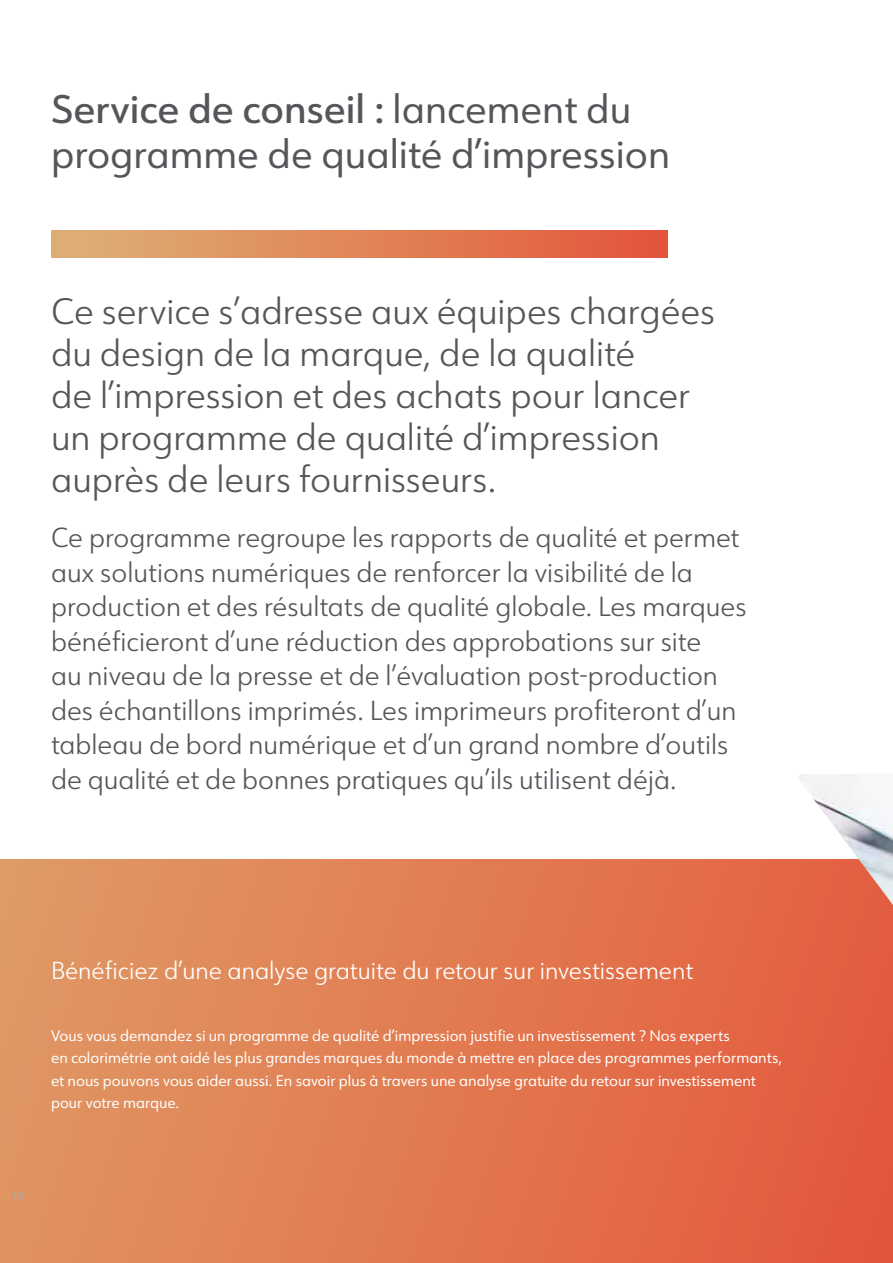
<style>
.page{position:relative;width:893px;height:1263px;background:#fff}
.page>*{position:absolute;margin:0;border:0;box-sizing:border-box;transform-origin:0 0}
.t1{font:39px/45px "URW Form";color:#54565a}
.t2{font:300 36px/42px "URW Form";color:#54565a}
.t3{font:300 27px/34.5px "URW Form";color:#54565a}
.t4{font:300 24px "URW Form";color:#fff}
.t5{font:15px/22.5px "URW Form";color:#fff}
.t6{font:10.5px "URW Form";color:#a9aaad}
.s1{font-weight:500}
</style>
<div class="page">
<div style="left:0;top:859px;width:893px;height:404px;background:linear-gradient(to right,#df9863,#e45a3d)"></div>
<div style="left:51px;top:231px;width:617px;height:27px;background:linear-gradient(to right,#ddb376,#e4553a)"></div>
<img style="left:797px;top:774px;width:96px;height:131px">
<h1 class="t1" style="left:51px;top:86px;width:621px"><span class="s1">Service de conseil :</span> lancement du programme de qualité d’impression</h1>
<h2 class="t2" style="left:51px;top:289px;width:665px">Ce service s’adresse aux équipes chargées du design de la marque, de la qualité<br>de l’impression et des achats pour lancer un programme de qualité d’impression auprès de leurs fournisseurs.</h2>
<p class="t3" style="left:51px;top:520px;width:697px">Ce programme regroupe les rapports de qualité et permet aux solutions numériques de renforcer la visibilité de la production et des résultats de qualité globale. Les marques bénéficieront d’une réduction des approbations sur site<br>au niveau de la presse et de l’évaluation post-production des échantillons imprimés. Les imprimeurs profiteront d’un tableau de bord numérique et d’un grand nombre d’outils de qualité et de bonnes pratiques qu’ils utilisent déjà.</p>
<p class="t4" style="left:51px;top:955px;width:644px">Bénéficiez d’une analyse gratuite du retour sur investissement</p>
<p class="t5" style="left:51px;top:1023px;width:733px">Vous vous demandez si un programme de qualité d’impression justifie un investissement ? Nos experts<br>en colorimétrie ont aidé les plus grandes marques du monde à mettre en place des programmes performants, et nous pouvons vous aider aussi. En savoir plus à travers une analyse gratuite du retour sur investissement pour votre marque.</p>
<p class="t6" style="left:12px;top:1188px;width:14px">10</p>
</div>
